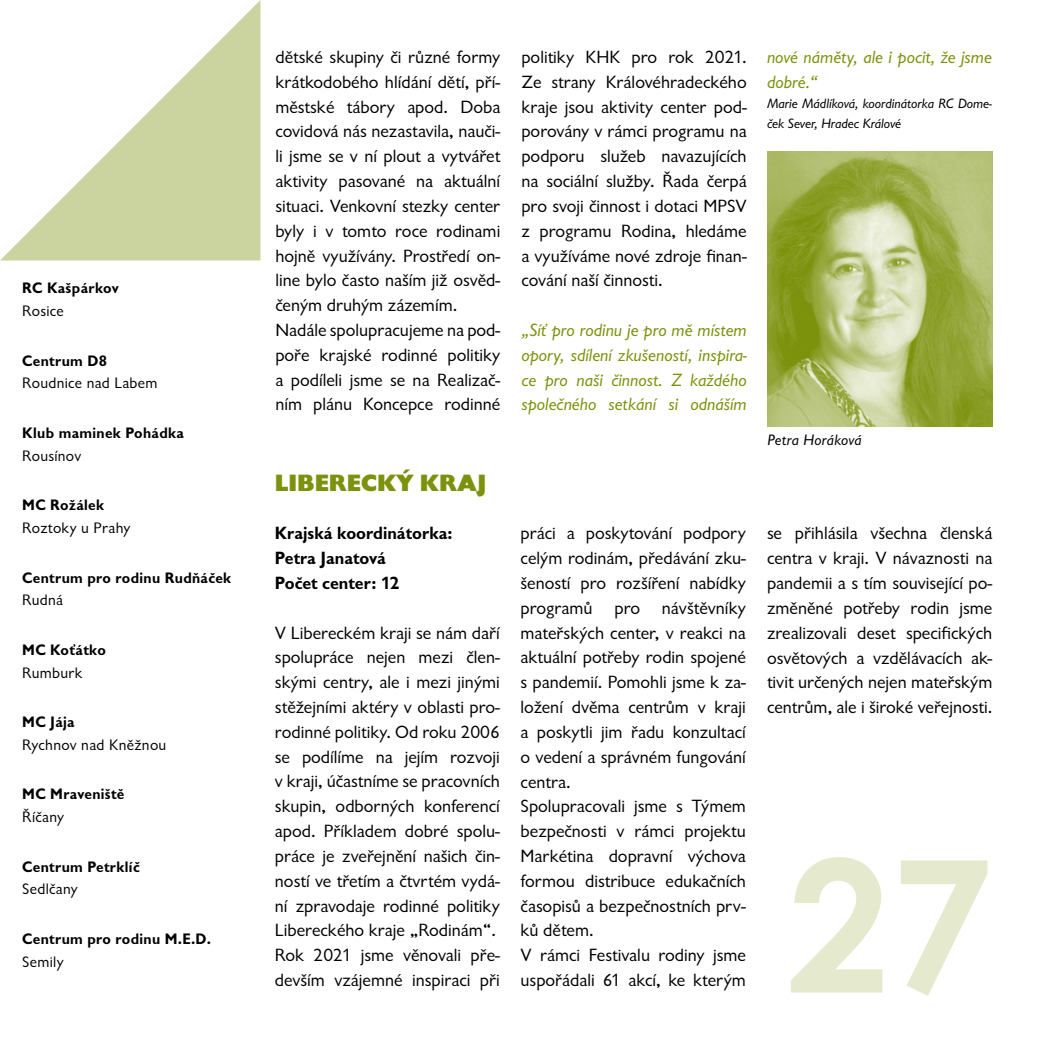
<style>
.page{position:relative;width:1042px;height:1042px;background:#fff}
.page>*{position:absolute;margin:0;border:0;box-sizing:border-box;transform-origin:0 0}
.t1{font:700 183.75px "Century Gothic";color:#e5e9ce}
.t2{font:800 24.5px "Giltus TOT";color:#7c910c}
.t3{font:18.38px/24.8px "Giltus TOT";color:#000}
.t4{font:italic 18.38px/24.8px "Giltus TOT";color:#7c910c;text-align:justify}
.t5{font:700 18.38px/24.8px "Giltus TOT";color:#000}
.t6{font:700 15.75px "Giltus TOT";letter-spacing:.02em;color:#000}
.t7{font:15.75px "Giltus TOT";letter-spacing:.02em;color:#000}
.t8{font:italic 15.75px "Giltus TOT";letter-spacing:.01em;color:#000}
.t9{font:italic 14px/19.8px "Giltus TOT";color:#000}
</style>
<div class="page">
<img style="left:767px;top:151px;width:225px;height:276px">
<svg style="left:0;top:0;width:260px;height:260px"></svg>
<p class="t6" style="left:22px;top:279px;width:98px">RC Kašpárkov</p>
<p class="t7" style="left:22px;top:302px;width:43px">Rosice</p>
<p class="t6" style="left:22px;top:351px;width:86px">Centrum D8</p>
<p class="t7" style="left:22px;top:375px;width:137px">Roudnice nad Labem</p>
<p class="t6" style="left:22px;top:424px;width:163px">Klub maminek Pohádka</p>
<p class="t7" style="left:22px;top:447px;width:60px">Rousínov</p>
<p class="t6" style="left:22px;top:496px;width:83px">MC Rožálek</p>
<p class="t7" style="left:22px;top:519px;width:110px">Roztoky u Prahy</p>
<p class="t6" style="left:22px;top:568px;width:210px">Centrum pro rodinu Rudňáček</p>
<p class="t7" style="left:22px;top:591px;width:42px">Rudná</p>
<p class="t6" style="left:22px;top:641px;width:85px">MC Koťátko</p>
<p class="t7" style="left:22px;top:664px;width:62px">Rumburk</p>
<p class="t6" style="left:22px;top:713px;width:54px">MC Jája</p>
<p class="t7" style="left:22px;top:736px;width:146px">Rychnov nad Kněžnou</p>
<p class="t6" style="left:22px;top:785px;width:104px">MC Mraveniště</p>
<p class="t7" style="left:22px;top:808px;width:43px">Říčany</p>
<p class="t6" style="left:22px;top:857px;width:119px">Centrum Petrklíč</p>
<p class="t7" style="left:22px;top:880px;width:57px">Sedlčany</p>
<p class="t6" style="left:22px;top:930px;width:190px">Centrum pro rodinu M.E.D.</p>
<p class="t7" style="left:22px;top:953px;width:43px">Semily</p>
<p class="t3" style="left:275px;top:45px;width:226px">dětské skupiny či různé formy krátkodobého hlídání dětí, pří&shy;městské tábory apod. Doba covidová nás nezastavila, nauči&shy;li jsme se v ní plout a vytvářet aktivity pasované na aktuální situaci. Venkovní stezky center byly i v tomto roce rodinami hojně využívány. Prostředí on&shy;line bylo často naším již osvěd&shy;čeným druhým zázemím.<br>Nadále spolupracujeme na pod&shy;poře krajské rodinné politiky a podíleli jsme se na Realizač&shy;ním plánu Koncepce rodinné</p>
<p class="t3" style="left:521px;top:45px;width:227px;text-align:justify">politiky KHK pro rok 2021.<br>Ze strany Královéhradeckého kraje jsou aktivity center pod&shy;porovány v rámci programu na podporu služeb navazujících na sociální služby. Řada čerpá pro svoji činnost i dotaci MPSV z programu Rodina, hledáme a využíváme nové zdroje finan&shy;cování naší činnosti.</p>
<p class="t4" style="left:521px;top:318px;width:227px">„Síť pro rodinu je pro mě místem opory, sdílení zkušeností, inspira&shy;ce pro naši činnost. Z každého společného setkání si odnáším</p>
<p class="t4" style="left:767px;top:45px;width:226px">nové náměty, ale i pocit, že jsme dobré.“</p>
<p class="t9" style="left:767px;top:93px;width:226px">Marie Mádlíková, koordinátorka RC Dome&shy;ček Sever, Hradec Králové</p>
<p class="t8" style="left:767px;top:431px;width:96px">Petra Horáková</p>
<h2 class="t2" style="left:275px;top:469px;width:89px">LIBERECK</h2>
<h2 class="t2" style="left:396px;top:469px;width:91px">Ý KRAJ</h2>
<p class="t5" style="left:275px;top:521px;width:179px">Krajská koordinátorka:<br>Petra Janatová<br>Počet center: 12</p>
<p class="t3" style="left:275px;top:620px;width:226px">V Libereckém kraji se nám daří spolupráce nejen mezi člen&shy;skými centry, ale i mezi jinými stěžejními aktéry v oblasti pro&shy;rodinné politiky. Od roku 2006 se podílíme na jejím rozvoji v kraji, účastníme se pracovních skupin, odborných konferencí apod. Příkladem dobré spolu&shy;práce je zveřejnění našich čin&shy;ností ve třetím a čtvrtém vydá&shy;ní zpravodaje rodinné politiky<br>Libereckého kraje „Rodinám“.<br>Rok 2021 jsme věnovali pře&shy;devším vzájemné inspiraci při</p>
<p class="t3" style="left:520px;top:521px;width:227px">práci a poskytování podpory celým rodinám, předávání zku&shy;šeností pro rozšíření nabídky programů pro návštěvníky mateřských center, v reakci na aktuální potřeby rodin spojené s pandemií. Pomohli jsme k za&shy;ložení dvěma centrům v kraji a poskytli jim řadu konzultací o vedení a správném fungování centra.<br>Spolupracovali jsme s Týmem bezpečnosti v rámci projektu<br>Markétina dopravní výchova formou distribuce edukačních časopisů a bezpečnostních prv&shy;ků dětem.<br>V rámci Festivalu rodiny jsme uspořádali 61 akcí, ke kterým</p>
<p class="t3" style="left:767px;top:521px;width:227px;text-align:justify">se přihlásila všechna členská centra v kraji. V návaznosti na pandemii a s tím související po&shy;změněné potřeby rodin jsme zrealizovali deset specifických osvětových a vzdělávacích ak&shy;tivit určených nejen mateřským centrům, ale i široké veřejnosti.</p>
<h1 class="t1" style="left:787px;top:786px;width:207px">27</h1>
</div>
